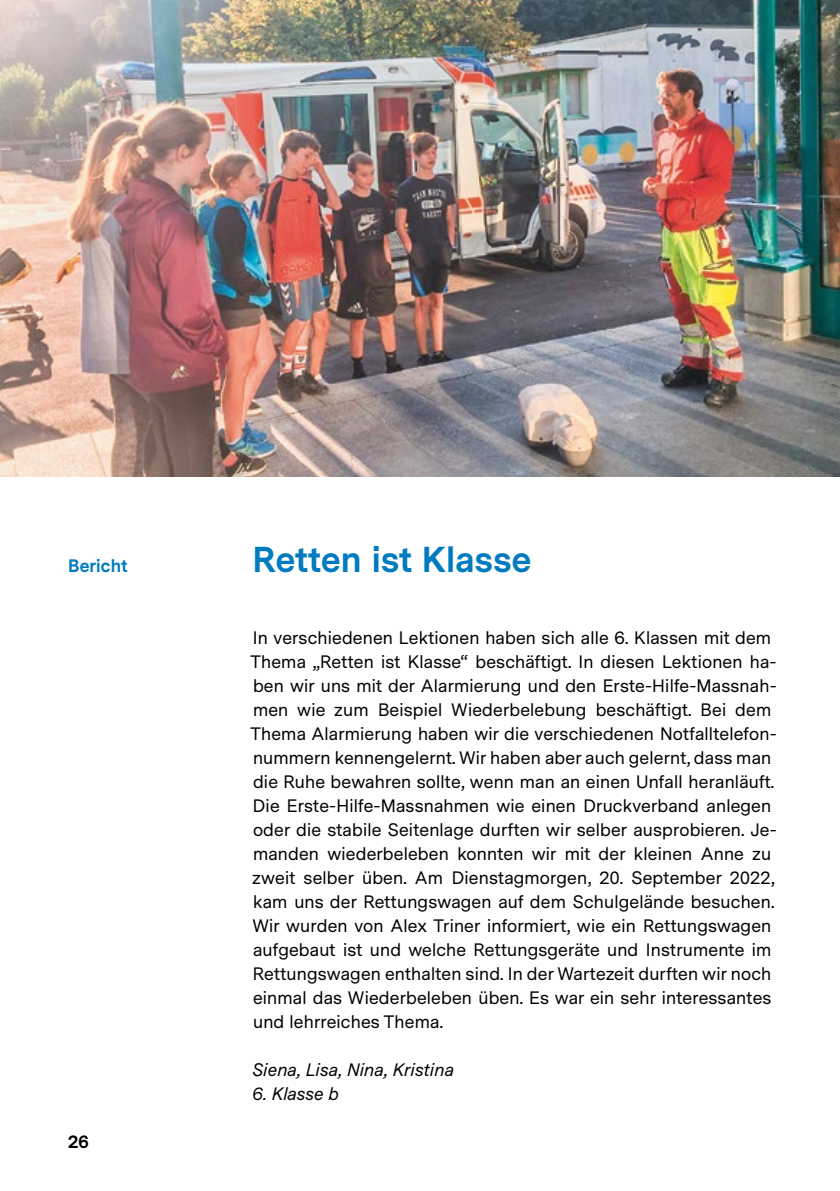
<style>
.page{position:relative;width:840px;height:1191px;background:#fff}
.page>*{position:absolute;margin:0;border:0;box-sizing:border-box;transform-origin:0 0}
.t1{font:700 36px "Messina Sans";letter-spacing:.01em;color:#007bc0}
.t2{font:18px/24px "Messina Sans";letter-spacing:.01em;color:#000}
.t3{font:italic 18px "Messina Sans";letter-spacing:.01em;color:#000}
.t4{font:700 18px "Messina Sans";letter-spacing:.01em;color:#007bc0}
.t5{font:700 18px "Messina Sans";color:#000}
</style>
<div class="page">
<img style="left:0;top:0;width:839px;height:476px">
<p class="t4" style="left:68px;top:555px;width:61px">Bericht</p>
<p class="t5" style="left:68px;top:1131px;width:22px">26</p>
<h1 class="t1" style="left:252px;top:538px;width:280px">Retten ist Klasse</h1>
<p class="t2" style="left:250px;top:627px;width:527px">In verschiedenen Lektionen haben sich alle 6. Klassen mit dem Thema „Retten ist Klasse“ beschäftigt. In diesen Lektionen ha&shy;ben wir uns mit der Alarmierung und den Erste-Hilfe-Massnah&shy;men wie zum Beispiel Wiederbelebung beschäftigt. Bei dem Thema Alarmierung haben wir die verschiedenen Notfalltelefon&shy;nummern kennengelernt. Wir haben aber auch gelernt, dass man die Ruhe bewahren sollte, wenn man an einen Unfall heranläuft.<br>Die Erste-Hilfe-Massnahmen wie einen Druckverband anlegen oder die stabile Seitenlage durften wir selber ausprobieren. Je&shy;manden wiederbeleben konnten wir mit der kleinen Anne zu zweit selber üben. Am Dienstagmorgen, 20. September 2022, kam uns der Rettungswagen auf dem Schulgelände besuchen.<br>Wir wurden von Alex Triner informiert, wie ein Rettungswagen aufgebaut ist und welche Rettungsgeräte und Instrumente im Rettungswagen enthalten sind. In der Wartezeit durften wir noch einmal das Wiederbeleben üben. Es war ein sehr interessantes und lehrreiches Thema.</p>
<p class="t3" style="left:252px;top:1059px;width:203px">Siena, Lisa, Nina, Kristina</p>
<p class="t3" style="left:252px;top:1083px;width:88px">6. Klasse b</p>
</div>
